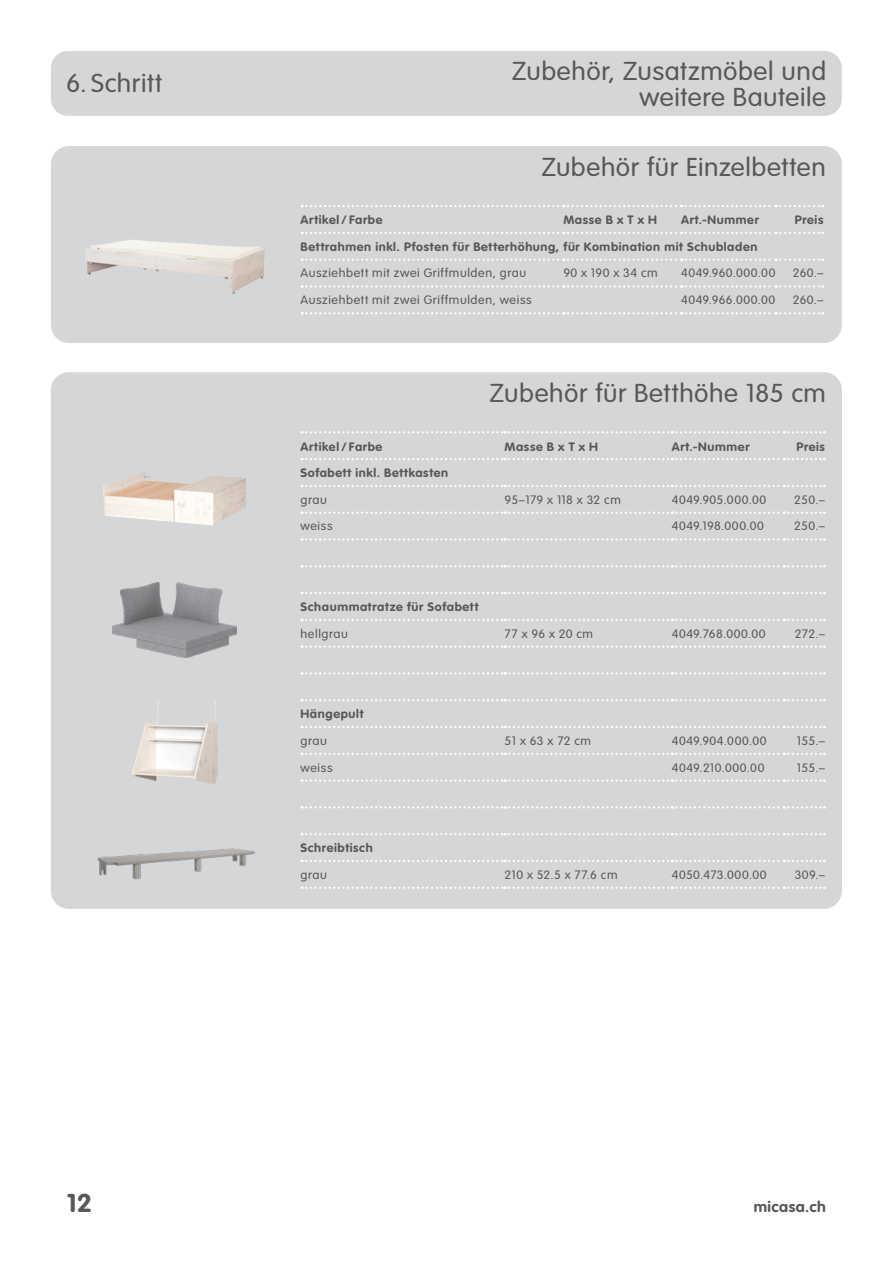
<style>
.page{position:relative;width:893px;height:1263px;background:#fff}
.page>*{position:absolute;margin:0;border:0;box-sizing:border-box;transform-origin:0 0}
.t1{font:300 25.5px/25.5px "VAG Rounded Std";letter-spacing:.02em;color:#57585a;text-align:right;scale:1.05 1}
.t2{font:700 25.5px "VAG Rounded Std";color:#57585a;scale:1.05 1}
.t3{font:700 15px "VAG Rounded Std";letter-spacing:.03em;color:#57585a;scale:1.05 1}
.t4{font:300 12px "VAG Rounded Std";letter-spacing:.045em;color:#57585a;scale:1.05 1}
.t5{font:700 12px "VAG Rounded Std";letter-spacing:.05em;color:#57585a;scale:1.05 1}
.t6{font:300 12px "VAG Rounded Std";letter-spacing:.015em;color:#57585a;scale:1.05 1}
</style>
<div class="page">
<div style="left:51px;top:146px;width:791px;height:197px;background:#d5d6d8;border-radius:18px"></div>
<div style="left:51px;top:51px;width:791px;height:65px;background:#d5d6d8;border-radius:17px"></div>
<div style="left:51px;top:372px;width:791px;height:537px;background:#d5d6d8;border-radius:18px"></div>
<img style="left:103px;top:472px;width:143px;height:53px">
<img style="left:85px;top:240px;width:179px;height:54px">
<img style="left:113px;top:583px;width:123px;height:75px">
<img style="left:132px;top:701px;width:86px;height:83px">
<img style="left:97px;top:848px;width:158px;height:32px">
<svg style="left:302px;top:232px;width:521px;height:2px"></svg>
<svg style="left:302px;top:259px;width:521px;height:2px"></svg>
<svg style="left:302px;top:285px;width:521px;height:3px"></svg>
<svg style="left:302px;top:312px;width:521px;height:2px"></svg>
<svg style="left:302px;top:205px;width:521px;height:2px"></svg>
<svg style="left:302px;top:458px;width:523px;height:2px"></svg>
<svg style="left:302px;top:485px;width:523px;height:2px"></svg>
<svg style="left:302px;top:512px;width:523px;height:2px"></svg>
<svg style="left:302px;top:538px;width:523px;height:3px"></svg>
<svg style="left:302px;top:565px;width:523px;height:2px"></svg>
<svg style="left:302px;top:592px;width:523px;height:2px"></svg>
<svg style="left:302px;top:619px;width:523px;height:2px"></svg>
<svg style="left:302px;top:645px;width:523px;height:3px"></svg>
<svg style="left:302px;top:672px;width:523px;height:2px"></svg>
<svg style="left:302px;top:699px;width:523px;height:2px"></svg>
<svg style="left:302px;top:726px;width:523px;height:2px"></svg>
<svg style="left:302px;top:753px;width:523px;height:2px"></svg>
<svg style="left:302px;top:779px;width:523px;height:3px"></svg>
<svg style="left:302px;top:806px;width:523px;height:2px"></svg>
<svg style="left:302px;top:833px;width:523px;height:2px"></svg>
<svg style="left:302px;top:860px;width:523px;height:2px"></svg>
<svg style="left:302px;top:887px;width:523px;height:2px"></svg>
<svg style="left:302px;top:431px;width:523px;height:2px"></svg>
<h1 class="t1" style="left:66px;top:71px;width:93px">6. Schritt</h1>
<h1 class="t1" style="left:512px;top:60px;width:301px">Zubehör, Zusatzmöbel und weitere Bauteile</h1>
<h1 class="t1" style="left:541px;top:156px;width:272px">Zubehör für Einzelbetten</h1>
<p class="t5" style="left:301px;top:213px;width:80px">Artikel / Farbe</p>
<p class="t5" style="left:563px;top:213px;width:91px">Masse B x T x H</p>
<p class="t5" style="left:681px;top:213px;width:76px">Art.-Nummer</p>
<p class="t5" style="left:795px;top:213px;width:29px">Preis</p>
<p class="t5" style="left:301px;top:239px;width:437px">Bettrahmen inkl. Pfosten für Betterhöhung, für Kombination mit Schubladen</p>
<p class="t4" style="left:301px;top:266px;width:216px">Ausziehbett mit zwei Griffmulden, grau</p>
<p class="t4" style="left:563px;top:266px;width:91px">90 x 190 x 34 cm</p>
<p class="t4" style="left:681px;top:266px;width:91px">4049.960.000.00</p>
<p class="t4" style="left:793px;top:266px;width:31px">260.–</p>
<p class="t4" style="left:301px;top:293px;width:222px">Ausziehbett mit zwei Griffmulden, weiss</p>
<p class="t4" style="left:681px;top:293px;width:91px">4049.966.000.00</p>
<p class="t4" style="left:793px;top:293px;width:31px">260.–</p>
<h1 class="t1" style="left:490px;top:381px;width:322px">Zubehör für Betthöhe 185 cm</h1>
<p class="t5" style="left:300px;top:439px;width:80px">Artikel / Farbe</p>
<p class="t5" style="left:505px;top:439px;width:91px">Masse B x T x H</p>
<p class="t5" style="left:672px;top:439px;width:76px">Art.-Nummer</p>
<p class="t5" style="left:796px;top:439px;width:29px">Preis</p>
<p class="t5" style="left:300px;top:466px;width:142px">Sofabett inkl. Bettkasten</p>
<p class="t4" style="left:300px;top:493px;width:27px">grau</p>
<p class="t6" style="left:505px;top:493px;width:112px">95–179 x 118 x 32 cm</p>
<p class="t4" style="left:672px;top:493px;width:91px">4049.905.000.00</p>
<p class="t4" style="left:794px;top:493px;width:31px">250.–</p>
<p class="t4" style="left:300px;top:519px;width:32px">weiss</p>
<p class="t4" style="left:672px;top:519px;width:89px">4049.198.000.00</p>
<p class="t4" style="left:794px;top:519px;width:31px">250.–</p>
<p class="t5" style="left:300px;top:599px;width:171px">Schaummatratze für Sofabett</p>
<p class="t4" style="left:300px;top:626px;width:47px">hellgrau</p>
<p class="t4" style="left:505px;top:626px;width:86px">77 x 96 x 20 cm</p>
<p class="t4" style="left:672px;top:626px;width:91px">4049.768.000.00</p>
<p class="t4" style="left:795px;top:626px;width:30px">272.–</p>
<p class="t5" style="left:300px;top:707px;width:61px">Hängepult</p>
<p class="t4" style="left:300px;top:734px;width:27px">grau</p>
<p class="t4" style="left:505px;top:734px;width:84px">51 x 63 x 72 cm</p>
<p class="t4" style="left:672px;top:734px;width:92px">4049.904.000.00</p>
<p class="t4" style="left:797px;top:734px;width:28px">155.–</p>
<p class="t4" style="left:300px;top:760px;width:32px">weiss</p>
<p class="t4" style="left:672px;top:760px;width:90px">4049.210.000.00</p>
<p class="t4" style="left:797px;top:760px;width:28px">155.–</p>
<p class="t5" style="left:300px;top:841px;width:70px">Schreibtisch</p>
<p class="t4" style="left:300px;top:868px;width:27px">grau</p>
<p class="t4" style="left:505px;top:868px;width:109px">210 x 52.5 x 77.6 cm</p>
<p class="t4" style="left:672px;top:868px;width:92px">4050.473.000.00</p>
<p class="t4" style="left:795px;top:868px;width:30px">309.–</p>
<h1 class="t2" style="left:67px;top:1188px;width:25px">12</h1>
<p class="t3" style="left:754px;top:1198px;width:70px">micasa.ch</p>
</div>
